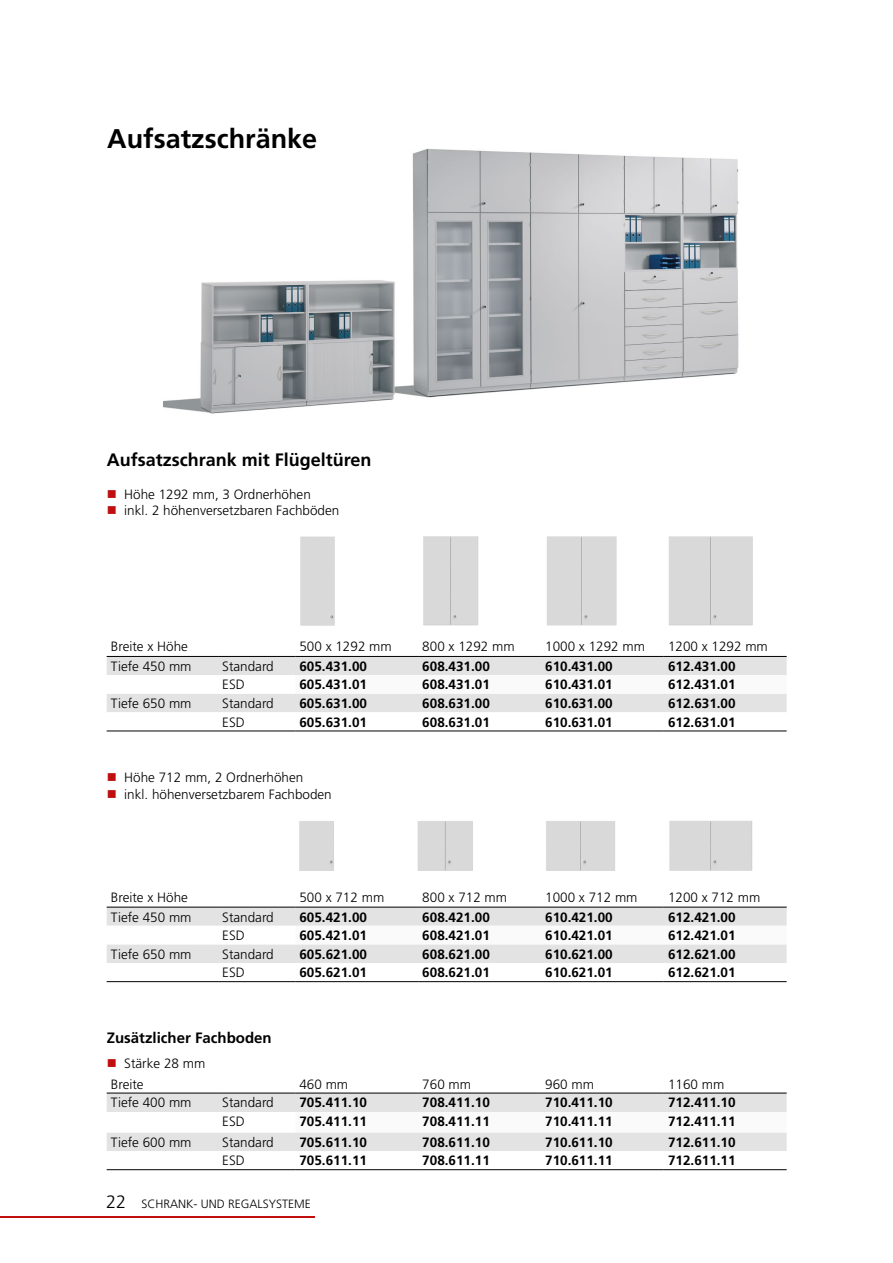
<style>
.page{position:relative;width:893px;height:1263px;background:#fff}
.page>*{position:absolute;margin:0;border:0;box-sizing:border-box;transform-origin:0 0}
.H_3_18{font:700 27px "Frutiger LT Std";color:#000}
.H_4_12{font:700 18px "Frutiger LT Std";color:#000}
.t1{font:700 15px "Frutiger LT Std";color:#000}
.t2{font:700 13.5px "Frutiger LT Std";color:#000}
.t3{font:300 13.5px "Frutiger LT Std";color:#000}
.t4{font:300 12px "Frutiger LT Std";color:#000}
.s1{color:#c00d0e}
.s2{font-size:18px}
</style>
<div class="page">
<hr style="left:0;top:1216px;width:315px;height:1px;background:#c00d0e">
<svg style="left:107px;top:657px;width:680px;height:74px"></svg>
<hr style="left:107px;top:731px;width:111px;height:1px;background:#000">
<hr style="left:218px;top:731px;width:77px;height:1px;background:#000">
<hr style="left:295px;top:731px;width:123px;height:1px;background:#000">
<hr style="left:418px;top:731px;width:123px;height:1px;background:#000">
<hr style="left:541px;top:731px;width:123px;height:1px;background:#000">
<hr style="left:664px;top:731px;width:123px;height:1px;background:#000">
<hr style="left:107px;top:656px;width:111px;height:1px;background:#000">
<hr style="left:218px;top:656px;width:77px;height:1px;background:#000">
<hr style="left:295px;top:656px;width:123px;height:1px;background:#000">
<hr style="left:418px;top:656px;width:123px;height:1px;background:#000">
<hr style="left:541px;top:656px;width:123px;height:1px;background:#000">
<hr style="left:664px;top:656px;width:123px;height:1px;background:#000">
<svg style="left:107px;top:908px;width:680px;height:55px"></svg>
<hr style="left:107px;top:981px;width:111px;height:1px;background:#000">
<hr style="left:218px;top:981px;width:77px;height:1px;background:#000">
<hr style="left:295px;top:981px;width:123px;height:1px;background:#000">
<hr style="left:418px;top:981px;width:123px;height:1px;background:#000">
<hr style="left:541px;top:981px;width:123px;height:1px;background:#000">
<hr style="left:664px;top:981px;width:123px;height:1px;background:#000">
<hr style="left:107px;top:907px;width:111px;height:1px;background:#000">
<hr style="left:218px;top:907px;width:77px;height:1px;background:#000">
<hr style="left:295px;top:907px;width:123px;height:1px;background:#000">
<hr style="left:418px;top:907px;width:123px;height:1px;background:#000">
<hr style="left:541px;top:907px;width:123px;height:1px;background:#000">
<hr style="left:664px;top:907px;width:123px;height:1px;background:#000">
<svg style="left:107px;top:1094px;width:680px;height:57px"></svg>
<hr style="left:107px;top:1169px;width:111px;height:1px;background:#000">
<hr style="left:218px;top:1169px;width:77px;height:1px;background:#000">
<hr style="left:295px;top:1169px;width:123px;height:1px;background:#000">
<hr style="left:418px;top:1169px;width:123px;height:1px;background:#000">
<hr style="left:541px;top:1169px;width:123px;height:1px;background:#000">
<hr style="left:664px;top:1169px;width:123px;height:1px;background:#000">
<hr style="left:107px;top:1093px;width:111px;height:1px;background:#000">
<hr style="left:218px;top:1093px;width:77px;height:1px;background:#000">
<hr style="left:295px;top:1093px;width:123px;height:1px;background:#000">
<hr style="left:418px;top:1093px;width:123px;height:1px;background:#000">
<hr style="left:541px;top:1093px;width:123px;height:1px;background:#000">
<hr style="left:664px;top:1093px;width:123px;height:1px;background:#000">
<img style="left:164px;top:148px;width:575px;height:266px">
<div style="left:300px;top:536px;width:35px;height:90px;background:#d8d9d8"></div>
<div style="left:423px;top:536px;width:56px;height:90px;background:#d8d9d8"></div>
<div style="left:547px;top:536px;width:70px;height:90px;background:#d8d9d8"></div>
<div style="left:668px;top:536px;width:85px;height:90px;background:#d8d9d8"></div>
<div style="left:299px;top:821px;width:35px;height:50px;background:#d8d9d8"></div>
<div style="left:417px;top:821px;width:56px;height:50px;background:#d8d9d8"></div>
<div style="left:546px;top:821px;width:69px;height:50px;background:#d8d9d8"></div>
<div style="left:669px;top:820px;width:84px;height:51px;background:#d8d9d8"></div>
<p class="H_3_18" style="left:107px;top:123px;width:212px">Aufsatzschränke</p>
<p class="H_4_12" style="left:107px;top:449px;width:266px">Aufsatzschrank mit Flügeltüren</p>
<p class="t3" style="left:107px;top:486px;width:206px"><span class="s1">■</span> Höhe 1292 mm, 3 Ordnerhöhen</p>
<p class="t3" style="left:107px;top:503px;width:234px"><span class="s1">■</span> inkl. 2 höhenversetzbaren Fachböden</p>
<p class="t3" style="left:111px;top:639px;width:79px">Breite x Höhe</p>
<p class="t3" style="left:299px;top:639px;width:94px">500 x 1292 mm</p>
<p class="t3" style="left:422px;top:639px;width:94px">800 x 1292 mm</p>
<p class="t3" style="left:545px;top:639px;width:101px">1000 x 1292 mm</p>
<p class="t3" style="left:668px;top:639px;width:101px">1200 x 1292 mm</p>
<p class="t3" style="left:111px;top:658px;width:82px">Tiefe 450 mm</p>
<p class="t3" style="left:222px;top:658px;width:53px">Standard</p>
<p class="t2" style="left:299px;top:658px;width:69px">605.431.00</p>
<p class="t2" style="left:422px;top:658px;width:69px">608.431.00</p>
<p class="t2" style="left:545px;top:658px;width:69px">610.431.00</p>
<p class="t2" style="left:668px;top:658px;width:69px">612.431.00</p>
<p class="t3" style="left:222px;top:677px;width:24px">ESD</p>
<p class="t2" style="left:299px;top:677px;width:69px">605.431.01</p>
<p class="t2" style="left:422px;top:677px;width:69px">608.431.01</p>
<p class="t2" style="left:545px;top:677px;width:69px">610.431.01</p>
<p class="t2" style="left:668px;top:677px;width:69px">612.431.01</p>
<p class="t3" style="left:111px;top:696px;width:82px">Tiefe 650 mm</p>
<p class="t3" style="left:222px;top:696px;width:53px">Standard</p>
<p class="t2" style="left:299px;top:695px;width:69px">605.631.00</p>
<p class="t2" style="left:422px;top:695px;width:69px">608.631.00</p>
<p class="t2" style="left:545px;top:695px;width:69px">610.631.00</p>
<p class="t2" style="left:668px;top:695px;width:69px">612.631.00</p>
<p class="t3" style="left:222px;top:714px;width:24px">ESD</p>
<p class="t2" style="left:299px;top:714px;width:69px">605.631.01</p>
<p class="t2" style="left:422px;top:714px;width:69px">608.631.01</p>
<p class="t2" style="left:545px;top:714px;width:69px">610.631.01</p>
<p class="t2" style="left:668px;top:714px;width:69px">612.631.01</p>
<p class="t3" style="left:107px;top:770px;width:198px"><span class="s1">■</span> Höhe 712 mm, 2 Ordnerhöhen</p>
<p class="t3" style="left:107px;top:786px;width:227px"><span class="s1">■</span> inkl. höhenversetzbarem Fachboden</p>
<p class="t3" style="left:111px;top:889px;width:79px">Breite x Höhe</p>
<p class="t3" style="left:299px;top:889px;width:86px">500 x 712 mm</p>
<p class="t3" style="left:422px;top:889px;width:86px">800 x 712 mm</p>
<p class="t3" style="left:545px;top:889px;width:94px">1000 x 712 mm</p>
<p class="t3" style="left:668px;top:889px;width:94px">1200 x 712 mm</p>
<p class="t3" style="left:111px;top:909px;width:82px">Tiefe 450 mm</p>
<p class="t3" style="left:222px;top:909px;width:53px">Standard</p>
<p class="t2" style="left:299px;top:909px;width:69px">605.421.00</p>
<p class="t2" style="left:422px;top:909px;width:69px">608.421.00</p>
<p class="t2" style="left:545px;top:909px;width:69px">610.421.00</p>
<p class="t2" style="left:668px;top:909px;width:69px">612.421.00</p>
<p class="t3" style="left:222px;top:928px;width:24px">ESD</p>
<p class="t2" style="left:299px;top:927px;width:69px">605.421.01</p>
<p class="t2" style="left:422px;top:927px;width:69px">608.421.01</p>
<p class="t2" style="left:545px;top:927px;width:69px">610.421.01</p>
<p class="t2" style="left:668px;top:927px;width:69px">612.421.01</p>
<p class="t3" style="left:111px;top:946px;width:82px">Tiefe 650 mm</p>
<p class="t3" style="left:222px;top:946px;width:53px">Standard</p>
<p class="t2" style="left:299px;top:946px;width:69px">605.621.00</p>
<p class="t2" style="left:422px;top:946px;width:69px">608.621.00</p>
<p class="t2" style="left:545px;top:946px;width:69px">610.621.00</p>
<p class="t2" style="left:668px;top:946px;width:69px">612.621.00</p>
<p class="t3" style="left:222px;top:965px;width:24px">ESD</p>
<p class="t2" style="left:299px;top:965px;width:69px">605.621.01</p>
<p class="t2" style="left:422px;top:965px;width:69px">608.621.01</p>
<p class="t2" style="left:545px;top:965px;width:69px">610.621.01</p>
<p class="t2" style="left:668px;top:965px;width:69px">612.621.01</p>
<p class="t1" style="left:107px;top:1029px;width:167px">Zusätzlicher Fachboden</p>
<p class="t3" style="left:107px;top:1056px;width:100px"><span class="s1">■</span> Stärke 28 mm</p>
<p class="t3" style="left:111px;top:1076px;width:34px">Breite</p>
<p class="t3" style="left:299px;top:1076px;width:50px">460 mm</p>
<p class="t3" style="left:422px;top:1076px;width:50px">760 mm</p>
<p class="t3" style="left:545px;top:1076px;width:50px">960 mm</p>
<p class="t3" style="left:668px;top:1076px;width:58px">1160 mm</p>
<p class="t3" style="left:111px;top:1095px;width:82px">Tiefe 400 mm</p>
<p class="t3" style="left:222px;top:1095px;width:53px">Standard</p>
<p class="t2" style="left:299px;top:1095px;width:69px">705.411.10</p>
<p class="t2" style="left:422px;top:1095px;width:69px">708.411.10</p>
<p class="t2" style="left:545px;top:1095px;width:69px">710.411.10</p>
<p class="t2" style="left:668px;top:1095px;width:69px">712.411.10</p>
<p class="t3" style="left:222px;top:1114px;width:24px">ESD</p>
<p class="t2" style="left:299px;top:1114px;width:69px">705.411.11</p>
<p class="t2" style="left:422px;top:1114px;width:69px">708.411.11</p>
<p class="t2" style="left:545px;top:1114px;width:69px">710.411.11</p>
<p class="t2" style="left:668px;top:1114px;width:69px">712.411.11</p>
<p class="t3" style="left:111px;top:1134px;width:82px">Tiefe 600 mm</p>
<p class="t3" style="left:222px;top:1134px;width:53px">Standard</p>
<p class="t2" style="left:299px;top:1134px;width:69px">705.611.10</p>
<p class="t2" style="left:422px;top:1134px;width:69px">708.611.10</p>
<p class="t2" style="left:545px;top:1134px;width:69px">710.611.10</p>
<p class="t2" style="left:668px;top:1134px;width:69px">712.611.10</p>
<p class="t3" style="left:222px;top:1153px;width:24px">ESD</p>
<p class="t2" style="left:299px;top:1153px;width:69px">705.611.11</p>
<p class="t2" style="left:422px;top:1153px;width:69px">708.611.11</p>
<p class="t2" style="left:545px;top:1153px;width:69px">710.611.11</p>
<p class="t2" style="left:668px;top:1153px;width:69px">712.611.11</p>
<p class="t4" style="left:106px;top:1197px;width:206px"><span class="s2">22</span> SCHRANK- UND REGALSYSTEME</p>
</div>
